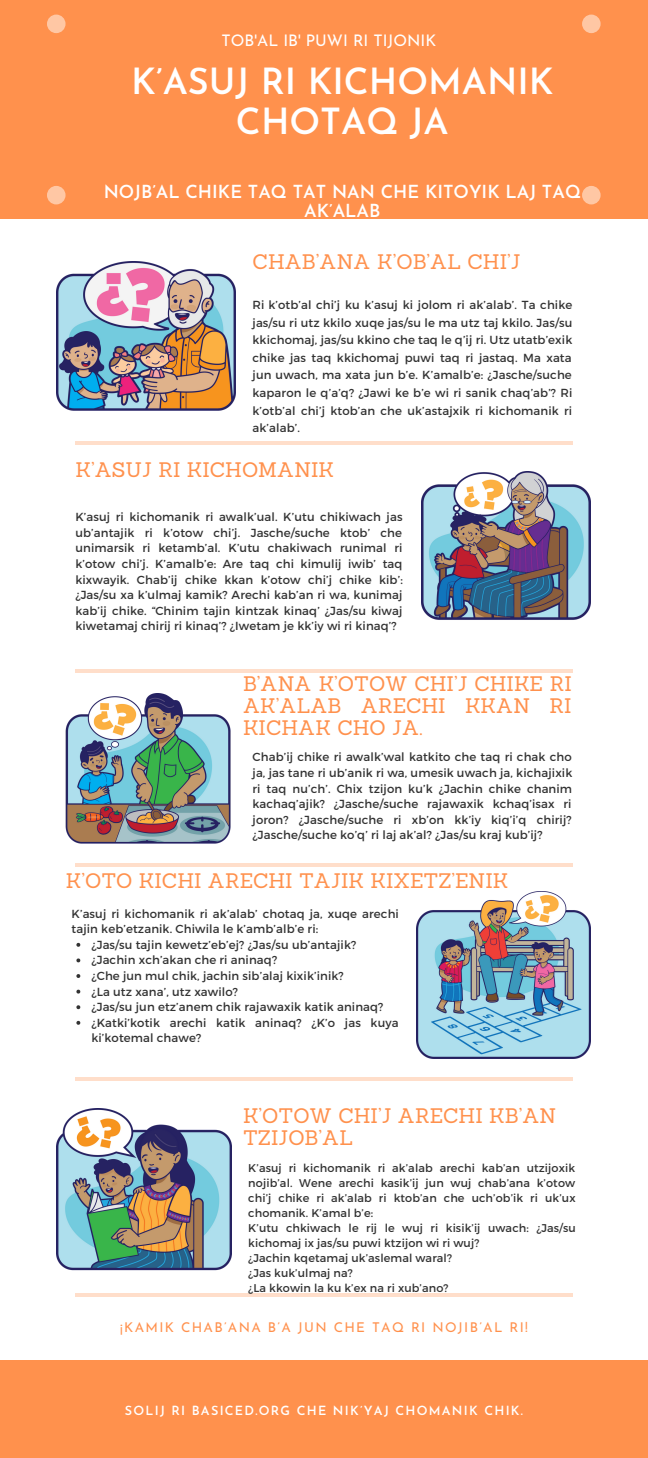
<style>
.page{position:relative;width:648px;height:1458px;background:#fff}
.page>*{position:absolute;margin:0;border:0;box-sizing:border-box;transform-origin:0 0}
.t1{font:600 36px/39.6px "Josefin Sans";color:#fff;text-align:center}
.t2{font:20.47px/22.1px "Sanchez";color:#ff914d}
.t3{font:600 18px/19.1px "Josefin Sans";color:#fff;text-align:center}
.t4{font:15.97px "Josefin Sans";color:#fff}
.t5{font:13.5px "Josefin Sans";letter-spacing:.1em;color:#ff914d}
.t6{font:600 12.6px "Josefin Sans";letter-spacing:.1em;color:#fff}
.t7{font:11.7px/15.5px "Montserrat";letter-spacing:.01em;color:#333;text-align:justify}
.t8{font:11.25px/15.1px "Montserrat";letter-spacing:.01em;color:#333;text-align:justify}
</style>
<div class="page">
<div style="left:0;top:0;width:648px;height:219px;background:#ff914d"></div>
<div style="left:47px;top:15px;width:19px;height:18px;background:#ffc7a4;border-radius:50%"></div>
<div style="left:582px;top:15px;width:19px;height:18px;background:#ffc7a4;border-radius:50%"></div>
<div style="left:582px;top:186px;width:19px;height:18px;background:#ffc7a4;border-radius:50%"></div>
<div style="left:47px;top:186px;width:19px;height:18px;background:#ffc7a4;border-radius:50%"></div>
<hr style="left:75px;top:441px;width:498px;height:3px;background:#ff914d">
<hr style="left:75px;top:669px;width:498px;height:4px;background:#ffdeca">
<hr style="left:75px;top:863px;width:498px;height:3px;background:#ff914d">
<hr style="left:75px;top:1077px;width:498px;height:3px;background:#ff914d">
<hr style="left:75px;top:1293px;width:498px;height:4px;background:#ffdeca">
<div style="left:0;top:1360px;width:648px;height:98px;background:#ff914d"></div>
<img style="left:421px;top:471px;width:169px;height:149px">
<img style="left:65px;top:693px;width:184px;height:171px">
<img style="left:416px;top:891px;width:174px;height:168px">
<svg style="left:76px;top:943px;width:4px;height:4px"></svg>
<svg style="left:76px;top:958px;width:4px;height:4px"></svg>
<svg style="left:76px;top:974px;width:4px;height:4px"></svg>
<svg style="left:76px;top:990px;width:4px;height:4px"></svg>
<svg style="left:76px;top:1005px;width:4px;height:4px"></svg>
<svg style="left:76px;top:1021px;width:4px;height:4px"></svg>
<img style="left:56px;top:1109px;width:176px;height:162px">
<img style="left:56px;top:261px;width:179px;height:150px">
<p class="t4" style="left:222px;top:34px;width:216px">TOB'AL IB' PUWI RI TIJONIK</p>
<p class="t1" style="left:131px;top:66px;width:424px">K’ASUJ RI KICHOMANIK<br>CHOTAQ JA</p>
<p class="t3" style="left:104px;top:184px;width:479px">NOJB’AL CHIKE TAQ TAT NAN CHE KITOYIK LAJ TAQ<br>AK’ALAB</p>
<p class="t2" style="left:253px;top:251px;width:270px">CHAB’ANA K’OB’AL CHI’J</p>
<p class="t7" style="left:253px;top:296px;width:321px;line-height:17.6px">Ri k’otb’al chi’j ku k’asuj ki jolom ri ak’alab’. Ta chike jas/su ri utz kkilo xuqe jas/su le ma utz taj kkilo. Jas/su kkichomaj, jas/su kkino che taq le q’ij ri. Utz utatb’exik chike jas taq kkichomaj puwi taq ri jastaq. Ma xata jun uwach, ma xata jun b’e. K’amalb’e: ¿Jasche/suche kaparon le q’a’q? ¿Jawi ke b’e wi ri sanik chaq’ab’? Ri k’otb’al chi’j ktob’an che uk’astajxik ri kichomanik ri ak’alab’.</p>
<p class="t2" style="left:75px;top:458px;width:260px">K’ASUJ RI KICHOMANIK</p>
<p class="t7" style="left:75px;top:509px;width:329px">K’asuj ri kichomanik ri awalk’ual. K’utu chikiwach jas ub’antajik ri k’otow chi’j. Jasche/suche ktob’ che unimarsik ri ketamb’al. K’utu chakiwach runimal ri k’otow chi’j. K’amalb’e: Are taq chi kimulij iwib’ taq kixwayik. Chab’ij chike kkan k’otow chi’j chike kib’: ¿Jas/su xa k’ulmaj kamik? Arechi kab’an ri wa, kunimaj kab’ij chike. “Chinim tajin kintzak kinaq’ ¿Jas/su kiwaj kiwetamaj chirij ri kinaq’? ¿Iwetam je kk’iy wi ri kinaq’?</p>
<p class="t2" style="left:243px;top:673px;width:330px;text-align:justify">B’ANA K’OTOW CHI’J CHIKE RI AK’ALAB ARECHI KKAN RI KICHAK CHO JA.</p>
<p class="t7" style="left:253px;top:749px;width:321px">Chab’ij chike ri awalk’wal katkito che taq ri chak cho ja, jas tane ri ub’anik ri wa, umesik uwach ja, kichajixik ri taq nu’ch’. Chix tzijon ku’k ¿Jachin chike chanim kachaq’ajik? ¿Jasche/suche rajawaxik kchaq’isax ri joron? ¿Jasche/suche ri xb’on kk’iy kiq’i’q chirij? ¿Jasche/suche ko’q’ ri laj ak’al? ¿Jas/su kraj kub’ij?</p>
<p class="t2" style="left:66px;top:869px;width:444px">K’OTO KICHI ARECHI TAJIK KIXETZ’ENIK</p>
<p class="t7" style="left:72px;top:905px;width:329px">K’asuj ri kichomanik ri ak’alab’ chotaq ja, xuqe arechi tajin keb’etzanik. Chiwila le k’amb’alb’e ri:</p>
<p class="t7" style="left:91px;top:936px;width:266px">¿Jas/su tajin kewetz’eb’ej? ¿Jas/su ub’antajik?</p>
<p class="t7" style="left:91px;top:952px;width:187px">¿Jachin xch’akan che ri aninaq?</p>
<p class="t7" style="left:91px;top:967px;width:254px">¿Che jun mul chik, jachin sib’alaj kixik’inik?</p>
<p class="t7" style="left:91px;top:983px;width:148px">¿La utz xana’, utz xawilo?</p>
<p class="t7" style="left:91px;top:999px;width:294px">¿Jas/su jun etz’anem chik rajawaxik katik aninaq?</p>
<p class="t7" style="left:91px;top:1014px;width:309px">¿Katki’kotik arechi katik aninaq? ¿K’o jas kuya ki’kotemal chawe?</p>
<p class="t2" style="left:243px;top:1105px;width:315px">K’OTOW CHI’J ARECHI KB’AN<br>TZIJOB’AL</p>
<p class="t8" style="left:248px;top:1159px;width:329px">K’asuj ri kichomanik ri ak’alab arechi kab’an utzijoxik nojib’al. Wene arechi kasik’ij jun wuj chab’ana k’otow chi’j chike ri ak’alab ri ktob’an che uch’ob’ik ri uk’ux chomanik. K’amal b’e:</p>
<p class="t8" style="left:248px;top:1219px;width:329px">K’utu chkiwach le rij le wuj ri kisik’ij uwach: ¿Jas/su kichomaj ix jas/su puwi ktzijon wi ri wuj?</p>
<p class="t8" style="left:248px;top:1249px;width:205px">¿Jachin kqetamaj uk’aslemal waral?</p>
<p class="t8" style="left:248px;top:1264px;width:106px">¿Jas kuk’ulmaj na?</p>
<p class="t8" style="left:248px;top:1279px;width:202px">¿La kkowin la ku k’ex na ri xub’ano?</p>
<p class="t5" style="left:120px;top:1322px;width:409px">¡KAMIK CHAB’ANA B’A JUN CHE TAQ RI NOJIB’AL RI!</p>
<p class="t6" style="left:125px;top:1406px;width:400px">SOLIJ RI BASICED.ORG CHE NIK’YAJ CHOMANIK CHIK.</p>
</div>
